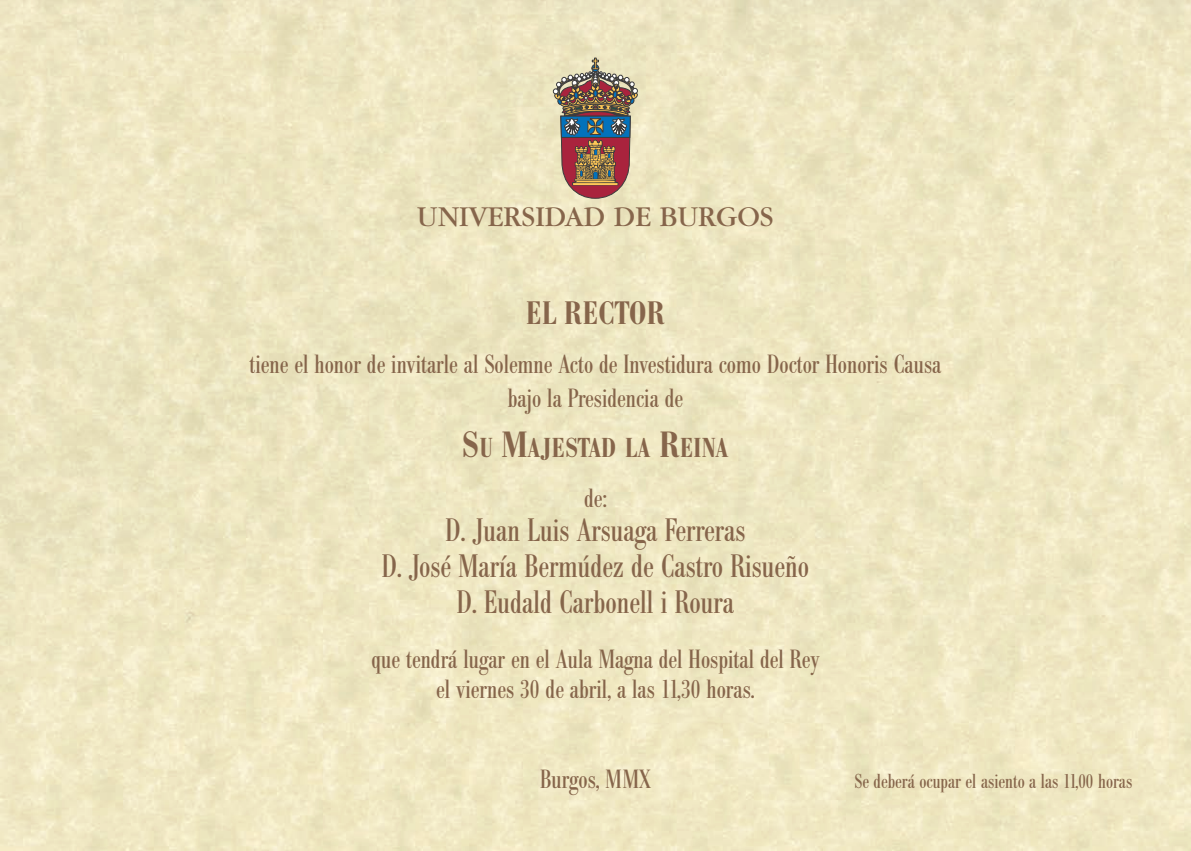
<style>
.page{position:relative;width:1191px;height:851px;background:#fff}
.page>*{position:absolute;margin:0;border:0;box-sizing:border-box;transform-origin:0 0}
.t1{font:condensed 32px/36px "Bodoni BE";color:#86654b;text-align:center}
.t2{font:500 condensed 32px "Bodoni BE";letter-spacing:.02em;color:#86654b}
.t3{font:30px "Garamond";color:#86654b}
.t4{font:500 condensed 27px "Bodoni BE";color:#86654b}
.t5{font:condensed 26px/34.2px "Bodoni BE";color:#86654b;text-align:center}
.t6{font:condensed 20px "Bodoni BE";color:#86654b}
.s1{font-size:36px}
</style>
<div class="page">
<img style="left:0;top:0;width:1191px;height:850px">
<svg style="left:540px;top:57px;width:98px;height:141px;background:#a89181"></svg>
<p class="t3" style="left:417px;top:206px;width:358px">UNIVERSIDAD DE BURGOS</p>
<p class="t2" style="left:526px;top:301px;width:140px">EL RECTOR</p>
<p class="t5" style="left:249px;top:349px;width:693px">tiene el honor de invitarle al Solemne Acto de Investidura como Doctor Honoris Causa bajo la Presidencia de</p>
<p class="t4" style="left:462px;top:438px;width:268px"><span class="s1">S</span>U <span class="s1">M</span>AJESTAD LA <span class="s1">R</span>EINA</p>
<p class="t5" style="left:584px;top:483px;width:24px">de:</p>
<p class="t1" style="left:382px;top:515px;width:429px">D. Juan Luis Arsuaga Ferreras<br>D. José María Bermúdez de Castro Risueño<br>D. Eudald Carbonell i Roura</p>
<p class="t5" style="left:371px;top:646px;width:450px;line-height:30px">que tendrá lugar en el Aula Magna del Hospital del Rey el viernes 30 de abril, a las 11,30 horas.</p>
<p class="t5" style="left:540px;top:764px;width:113px">Burgos, MMX</p>
<p class="t6" style="left:854px;top:773px;width:279px">Se deberá ocupar el asiento a las 11,00 horas</p>
</div>
